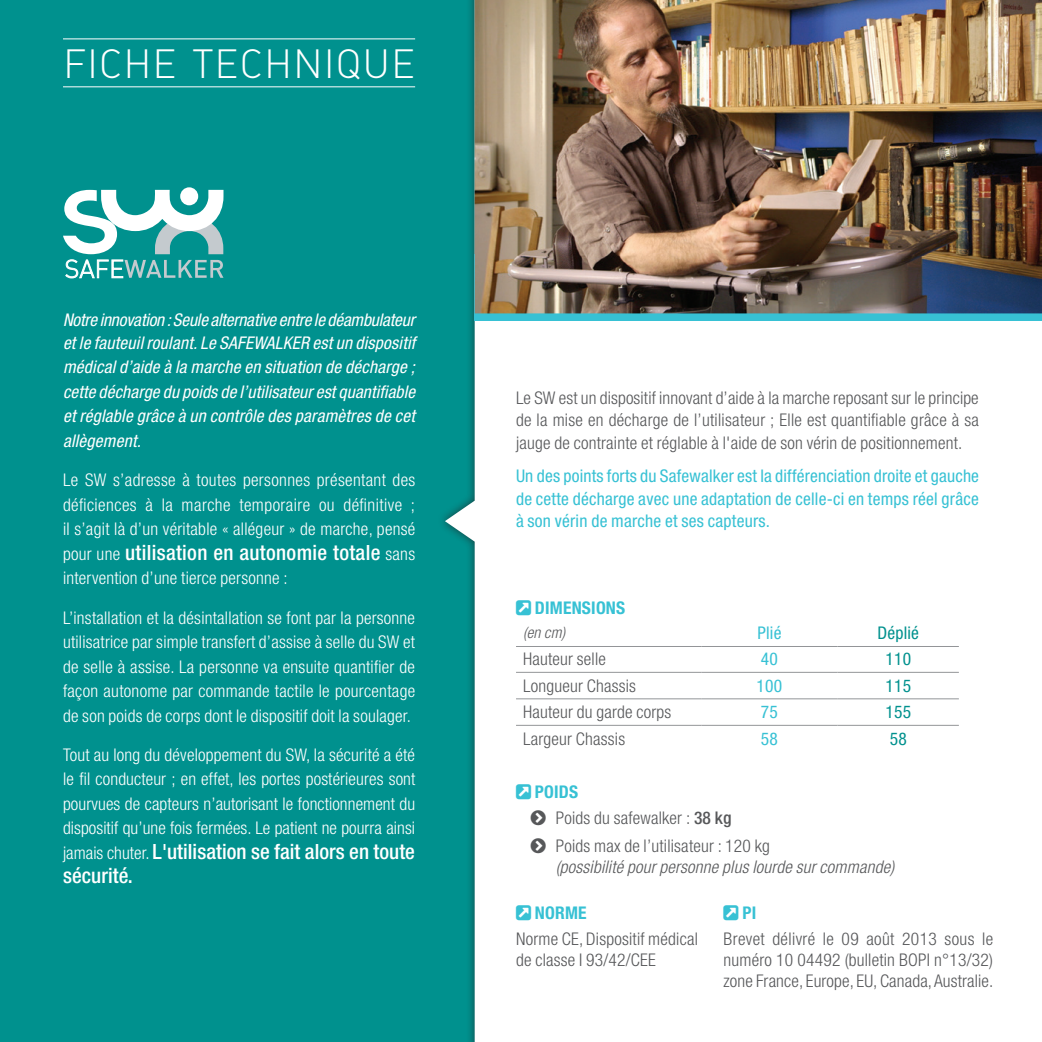
<style>
.page{position:relative;width:1042px;height:1042px;background:#fff}
.page>*{position:absolute;margin:0;border:0;box-sizing:border-box;transform-origin:0 0}
.t1{font:40.25px "DIN Light Alternate";letter-spacing:.02em;color:#fff}
.t2{font:500 condensed 21px/24.5px "Helvetica Neue LT Pro";letter-spacing:.005em;color:#fff}
.t3{font:300 condensed 17.5px/24.5px "Helvetica Neue LT Pro";letter-spacing:.015em;color:#fff;text-align:justify}
.t4{font:300 condensed 17.5px/21px "Helvetica Neue LT Pro";letter-spacing:.015em;color:#57585a;text-align:justify}
.t5{font:condensed 17.5px/22.8px "Helvetica Neue LT Pro";letter-spacing:.015em;color:#37c1d4;text-align:justify}
.t6{font:italic condensed 17.5px/24.5px "Helvetica Neue LT Pro";letter-spacing:.01em;color:#fff;text-align:justify}
.t7{font:italic condensed 17.5px/22.8px "Helvetica Neue LT Pro";letter-spacing:-.01em;color:#fff}
.t8{font:italic 300 condensed 17.5px "Helvetica Neue LT Pro";letter-spacing:.015em;color:#57585a}
.t9{font:700 condensed 17.5px "Helvetica Neue LT Pro";letter-spacing:.015em;color:#37c1d4}
.t10{font:condensed 17.5px "Helvetica Neue LT Pro";letter-spacing:.015em;color:#00918e}
.t11{font:italic 300 condensed 15.75px "Helvetica Neue LT Pro";color:#57585a}
.s1{font-weight:300;font-size:17.5px}
.s2{font-weight:700;color:#37c1d4}
.s3{font-weight:500}
</style>
<div class="page">
<div style="left:0;top:0;width:475px;height:1042px;background:#00918e"></div>
<svg style="left:180px;top:187px;width:18px;height:18px"></svg>
<svg style="left:63px;top:190px;width:160px;height:64px"></svg>
<svg style="left:445px;top:0;width:30px;height:1042px"></svg>
<div style="left:475px;top:254px;width:567px;height:67px;background:#37c1d4"></div>
<img style="left:475px;top:0;width:567px;height:313px">
<hr style="left:516px;top:672px;width:185px;height:1px;background:#939598">
<hr style="left:701px;top:672px;width:136px;height:1px;background:#939598">
<hr style="left:837px;top:672px;width:122px;height:1px;background:#939598">
<hr style="left:516px;top:698px;width:185px;height:1px;background:#939598">
<hr style="left:701px;top:698px;width:136px;height:1px;background:#939598">
<hr style="left:837px;top:698px;width:122px;height:1px;background:#939598">
<hr style="left:516px;top:725px;width:185px;height:1px;background:#939598">
<hr style="left:701px;top:725px;width:136px;height:1px;background:#939598">
<hr style="left:837px;top:725px;width:122px;height:1px;background:#939598">
<hr style="left:516px;top:646px;width:185px;height:1px;background:#939598">
<hr style="left:701px;top:646px;width:136px;height:1px;background:#939598">
<hr style="left:837px;top:646px;width:122px;height:1px;background:#939598">
<hr style="left:63px;top:86px;width:352px;height:1px;background:#fff">
<hr style="left:63px;top:38px;width:352px;height:1px;background:#fff">
<svg style="left:66px;top:260px;width:157px;height:18px"></svg>
<h1 class="t1" style="left:63px;top:39px;width:354px">FICHE TECHNIQUE</h1>
<p class="t7" style="left:63px;top:309px;width:354px">Notre innovation : Seule alternative entre le déambulateur et le fauteuil roulant. Le SAFEWALKER est un dispositif</p>
<p class="t6" style="left:63px;top:355px;width:354px">médical d’aide à la marche en situation de décharge ; cette décharge du poids de l’utilisateur est quantifiable et réglable grâce à un contrôle des paramètres de cet allègement.</p>
<p class="t3" style="left:63px;top:467px;width:354px">Le SW s’adresse à toutes personnes présentant des déficiences à la marche temporaire ou définitive ; il s’agit là d’un véritable « allégeur » de marche, pensé</p>
<p class="t2" style="left:63px;top:540px;width:354px"><span class="s1">pour une</span> utilisation en autonomie totale <span class="s1">sans</span></p>
<p class="t3" style="left:63px;top:565px;width:226px">intervention d’une tierce personne :</p>
<p class="t3" style="left:63px;top:605px;width:354px">L’installation et la désintallation se font par la personne utilisatrice par simple transfert d’assise à selle du SW et de selle à assise. La personne va ensuite quantifier de façon autonome par commande tactile le pourcentage de son poids de corps dont le dispositif doit la soulager.</p>
<p class="t3" style="left:63px;top:742px;width:354px">Tout au long du développement du SW, la sécurité a été le fil conducteur ; en effet, les portes postérieures sont pourvues de capteurs n’autorisant le fonctionnement du dispositif qu’une fois fermées. Le patient ne pourra ainsi</p>
<p class="t2" style="left:63px;top:839px;width:353px"><span class="s1">jamais chuter.</span> L'utilisation se fait alors en toute sécurité.</p>
<p class="t4" style="left:516px;top:386px;width:464px;line-height:22.8px">Le SW est un dispositif innovant d’aide à la marche reposant sur le principe de la mise en décharge de l’utilisateur ; Elle est quantifiable grâce à sa jauge de contrainte et réglable à l'aide de son vérin de positionnement.</p>
<p class="t5" style="left:516px;top:464px;width:464px">Un des points forts du Safewalker est la différenciation droite et gauche de cette décharge avec une adaptation de celle-ci en temps réel grâce à son vérin de marche et ses capteurs.</p>
<p class="t9" style="left:535px;top:597px;width:92px">DIMENSIONS</p>
<p class="t11" style="left:523px;top:623px;width:44px">(en cm)</p>
<p class="t5" style="left:757px;top:622px;width:26px">Plié</p>
<p class="t10" style="left:877px;top:623px;width:43px">Déplié</p>
<p class="t4" style="left:523px;top:648px;width:84px">Hauteur selle</p>
<p class="t5" style="left:761px;top:647px;width:19px">40</p>
<p class="t10" style="left:885px;top:649px;width:27px">110</p>
<p class="t4" style="left:523px;top:675px;width:115px">Longueur Chassis</p>
<p class="t5" style="left:756px;top:674px;width:27px">100</p>
<p class="t10" style="left:885px;top:675px;width:27px">115</p>
<p class="t4" style="left:523px;top:701px;width:150px">Hauteur du garde corps</p>
<p class="t5" style="left:761px;top:700px;width:19px">75</p>
<p class="t10" style="left:885px;top:702px;width:27px">155</p>
<p class="t4" style="left:523px;top:728px;width:104px">Largeur Chassis</p>
<p class="t5" style="left:761px;top:727px;width:19px">58</p>
<p class="t10" style="left:890px;top:728px;width:19px">58</p>
<p class="t4" style="left:556px;top:778px;width:177px;line-height:25.9px;text-indent:-21px"><span class="s2">POIDS<br></span>Poids du safewalker : <span class="s3">38 kg</span></p>
<p class="t4" style="left:556px;top:835px;width:216px">Poids max de l’utilisateur : 120 kg</p>
<p class="t8" style="left:556px;top:857px;width:340px">(possibilité pour personne plus lourde sur commande)</p>
<p class="t9" style="left:535px;top:902px;width:53px">NORME</p>
<p class="t4" style="left:516px;top:928px;width:183px">Norme CE, Dispositif médical de classe I 93/42/CEE</p>
<p class="t9" style="left:742px;top:902px;width:15px">PI</p>
<p class="t4" style="left:723px;top:928px;width:271px">Brevet délivré le 09 août 2013 sous le numéro 10 04492 (bulletin BOPI n°13/32) zone France, Europe, EU, Canada, Australie.</p>
</div>
